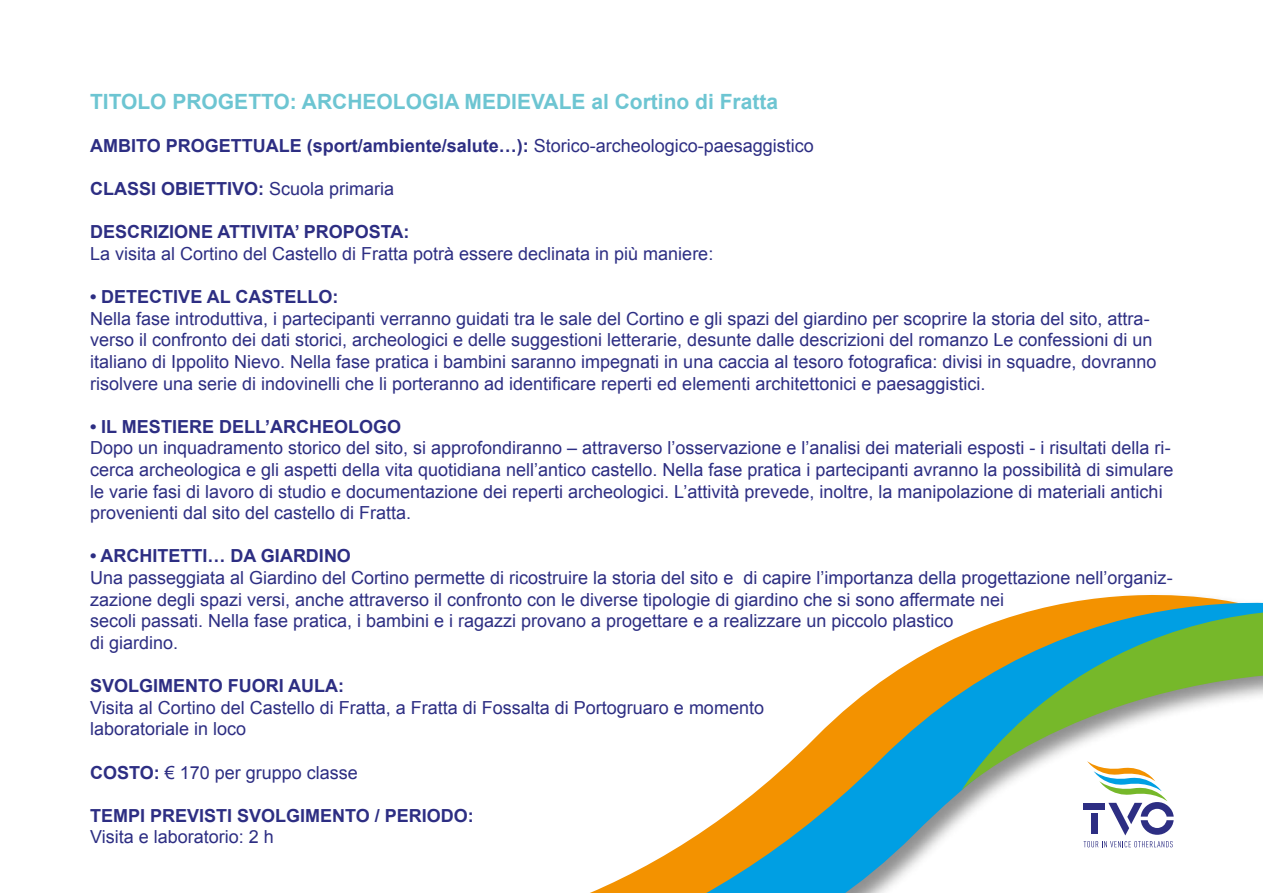
<style>
.page{position:relative;width:1263px;height:893px;background:#fff}
.page>*{position:absolute;margin:0;border:0;box-sizing:border-box;transform-origin:0 0}
.t1{font:700 21px "Arial";color:#6dc5d2}
.t2{font:18px/21.6px "Arial";color:#2d2e83}
.t3{font:700 18px "Arial";color:#2d2e83}
.s1{font-weight:400}
.s2{font-weight:700}
</style>
<div class="page">
<svg style="left:590px;top:635px;width:582px;height:258px"></svg>
<svg style="left:962px;top:595px;width:301px;height:195px"></svg>
<div style="left:1084px;top:803px;width:21px;height:7px;background:#2d2e83"></div>
<svg style="left:1083px;top:841px;width:90px;height:6px"></svg>
<svg style="left:1087px;top:761px;width:87px;height:74px"></svg>
<p class="t1" style="left:90px;top:88px;width:689px">TITOLO PROGETTO: ARCHEOLOGIA MEDIEVALE al Cortino di Fratta</p>
<p class="t3" style="left:90px;top:134px;width:725px">AMBITO PROGETTUALE (sport/ambiente/salute…): <span class="s1">Storico-archeologico-paesaggistico</span></p>
<p class="t3" style="left:90px;top:177px;width:306px">CLASSI OBIETTIVO: <span class="s1">Scuola primaria</span></p>
<p class="t3" style="left:90px;top:220px;width:321px">DESCRIZIONE ATTIVITA’ PROPOSTA:</p>
<p class="t2" style="left:90px;top:243px;width:625px">La visita al Cortino del Castello di Fratta potrà essere declinata in più maniere:</p>
<p class="t3" style="left:90px;top:285px;width:250px">• DETECTIVE AL CASTELLO:</p>
<p class="t2" style="left:90px;top:308px;width:1068px">Nella fase introduttiva, i partecipanti verranno guidati tra le sale del Cortino e gli spazi del giardino per scoprire la storia del sito, attra&shy;verso il confronto dei dati storici, archeologici e delle suggestioni letterarie, desunte dalle descrizioni del romanzo Le confessioni di un italiano di Ippolito Nievo. Nella fase pratica i bambini saranno impegnati in una caccia al tesoro fotografica: divisi in squadre, dovranno risolvere una serie di indovinelli che li porteranno ad identificare reperti ed elementi architettonici e paesaggistici.</p>
<p class="t3" style="left:90px;top:415px;width:312px">• IL MESTIERE DELL’ARCHEOLOGO</p>
<p class="t2" style="left:90px;top:438px;width:1085px">Dopo un inquadramento storico del sito, si approfondiranno – attraverso l’osservazione e l’analisi dei materiali esposti - i risultati della ri&shy;cerca archeologica e gli aspetti della vita quotidiana nell’antico castello. Nella fase pratica i partecipanti avranno la possibilità di simulare le varie fasi di lavoro di studio e documentazione dei reperti archeologici. L’attività prevede, inoltre, la manipolazione di materiali antichi provenienti dal sito del castello di Fratta.</p>
<p class="t3" style="left:90px;top:544px;width:262px">• ARCHITETTI… DA GIARDINO</p>
<p class="t2" style="left:90px;top:567px;width:1084px">Una passeggiata al Giardino del Cortino permette di ricostruire la storia del sito e di capire l’importanza della progettazione nell’organiz&shy;zazione degli spazi versi, anche attraverso il confronto con le diverse tipologie di giardino che si sono affermate nei<br>secoli passati. Nella fase pratica, i bambini e i ragazzi provano a progettare e a realizzare un piccolo plastico<br>di giardino.</p>
<p class="t3" style="left:90px;top:674px;width:255px">SVOLGIMENTO FUORI AULA:</p>
<p class="t2" style="left:90px;top:697px;width:675px">Visita al Cortino del Castello di Fratta, a Fratta di Fossalta di Portogruaro e momento laboratoriale in loco</p>
<p class="t2" style="left:90px;top:762px;width:269px"><span class="s2">COSTO:</span> € 170 per gruppo classe</p>
<p class="t3" style="left:90px;top:803px;width:385px">TEMPI PREVISTI SVOLGIMENTO / PERIODO:</p>
<p class="t2" style="left:90px;top:826px;width:185px">Visita e laboratorio: 2 h</p>
</div>
